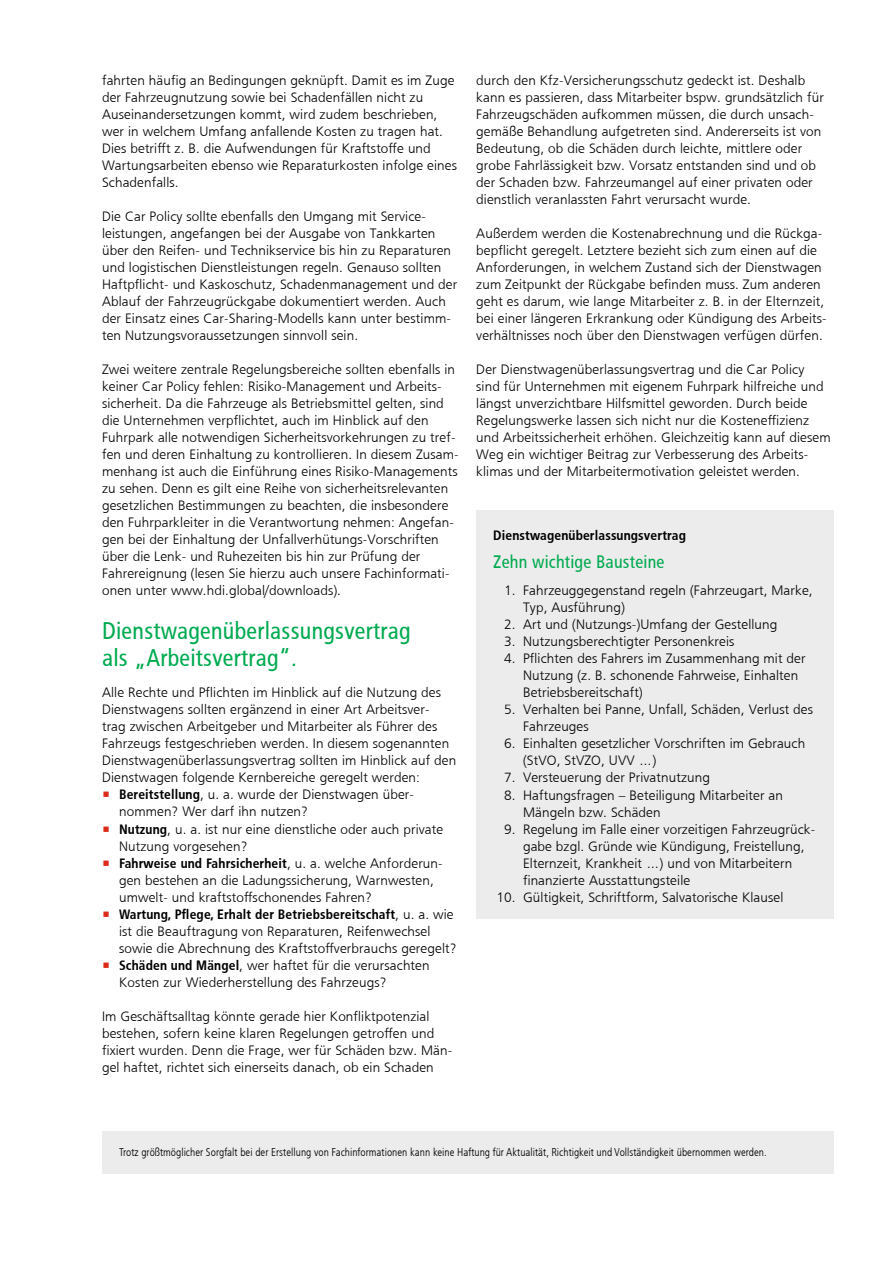
<style>
.page{position:relative;width:893px;height:1263px;background:#fff}
.page>*{position:absolute;margin:0;border:0;box-sizing:border-box;transform-origin:0 0}
.t1{font:24px/27px "HDI Gerling Sans Cond Regular";letter-spacing:.01em;color:#00aa50}
.t2{font:18px "HDI Gerling Sans Cond Regular";letter-spacing:.01em;color:#00aa50}
.t3{font:13.5px/17px "HDI Gerling Sans Light";letter-spacing:.01em;color:#000}
.t4{font:13.5px "HDI Gerling Sans Cond Bold";letter-spacing:.01em;color:#000}
.t5{font:11.25px "HDI Gerling Sans Cond Light";color:#000}
.s1{color:#dd2a1b}
.s2{font-family:"HDI Gerling Sans Cond Bold"}
.s3{font-family:"HDI Gerling Sans Light";color:#dd2a1b}
.s4{font-family:"HDI Gerling Sans Light"}
</style>
<div class="page">
<div style="left:102px;top:1131px;width:731px;height:43px;background:#ececec"></div>
<div style="left:476px;top:510px;width:357px;height:408px;background:#ececec"></div>
<p class="t3" style="left:102px;top:72px;width:356px">fahrten häufig an Bedingungen geknüpft. Damit es im Zuge der Fahrzeugnutzung sowie bei Schadenfällen nicht zu Auseinandersetzungen kommt, wird zudem beschrieben, wer in welchem Umfang anfallende Kosten zu tragen hat.<br>Dies betrifft z. B. die Aufwendungen für Kraftstoffe und Wartungsarbeiten ebenso wie Reparaturkosten infolge eines Schadenfalls.</p>
<p class="t3" style="left:102px;top:208px;width:357px">Die Car Policy sollte ebenfalls den Umgang mit Service&shy;leistungen, angefangen bei der Ausgabe von Tankkarten über den Reifen- und Technikservice bis hin zu Reparaturen und logistischen Dienstleistungen regeln. Genauso sollten Haftpflicht- und Kaskoschutz, Schadenmanagement und der Ablauf der Fahrzeugrückgabe dokumentiert werden. Auch der Einsatz eines Car-Sharing-Modells kann unter bestimm&shy;ten Nutzungsvoraussetzungen sinnvoll sein.</p>
<p class="t3" style="left:102px;top:361px;width:358px">Zwei weitere zentrale Regelungsbereiche sollten ebenfalls in keiner Car Policy fehlen: Risiko-Management und Arbeits&shy;sicherheit. Da die Fahrzeuge als Betriebsmittel gelten, sind die Unternehmen verpflichtet, auch im Hinblick auf den Fuhrpark alle notwendigen Sicherheitsvorkehrungen zu tref&shy;fen und deren Einhaltung zu kontrollieren. In diesem Zusam&shy;menhang ist auch die Einführung eines Risiko-Managements zu sehen. Denn es gilt eine Reihe von sicherheitsrelevanten gesetzlichen Bestimmungen zu beachten, die insbesondere den Fuhrparkleiter in die Verantwortung nehmen: Angefan&shy;gen bei der Einhaltung der Unfallverhütungs-Vorschriften über die Lenk- und Ruhezeiten bis hin zur Prüfung der Fahrereignung (lesen Sie hierzu auch unsere Fachinformati&shy;onen unter www.hdi.global/downloads).</p>
<h1 class="t1" style="left:102px;top:618px;width:310px">Dienstwagenüberlassungsvertrag als „Arbeitsvertrag“.</h1>
<p class="t3" style="left:102px;top:684px;width:356px">Alle Rechte und Pflichten im Hinblick auf die Nutzung des Dienstwagens sollten ergänzend in einer Art Arbeitsver&shy;trag zwischen Arbeitgeber und Mitarbeiter als Führer des Fahrzeugs festgeschrieben werden. In diesem sogenannten Dienstwagenüberlassungsvertrag sollten im Hinblick auf den Dienstwagen folgende Kernbereiche geregelt werden:</p>
<p class="t3" style="left:119px;top:786px;width:296px;text-indent:-17px"><span class="s1">•</span> <span class="s2">Bereitstellung</span>, u. a. wurde der Dienstwagen über&shy;nommen? Wer darf ihn nutzen?</p>
<p class="t3" style="left:119px;top:820px;width:326px;text-indent:-17px"><span class="s1">•</span> <span class="s2">Nutzung</span>, u. a. ist nur eine dienstliche oder auch private<br>Nutzung vorgesehen?</p>
<p class="t4" style="left:102px;top:855px;width:342px"><span class="s3">•</span> Fahrweise und Fahrsicherheit<span class="s4">, u. a. welche Anforderun-</span></p>
<p class="t3" style="left:119px;top:871px;width:316px">gen bestehen an die Ladungssicherung, Warnwesten, umwelt- und kraftstoffschonendes Fahren?</p>
<p class="t4" style="left:102px;top:906px;width:353px"><span class="s3">•</span> Wartung, Pflege, Erhalt der Betriebsbereitschaft<span class="s4">, u. a. wie</span></p>
<p class="t3" style="left:119px;top:922px;width:339px">ist die Beauftragung von Reparaturen, Reifenwechsel sowie die Abrechnung des Kraftstoffverbrauchs geregelt?</p>
<p class="t3" style="left:119px;top:956px;width:312px;text-indent:-17px"><span class="s1">•</span> <span class="s2">Schäden und Mängel</span>, wer haftet für die verursachten<br>Kosten zur Wiederherstellung des Fahrzeugs?</p>
<p class="t3" style="left:102px;top:1007px;width:352px">Im Geschäftsalltag könnte gerade hier Konfliktpotenzial bestehen, sofern keine klaren Regelungen getroffen und fixiert wurden. Denn die Frage, wer für Schäden bzw. Män&shy;gel haftet, richtet sich einerseits danach, ob ein Schaden</p>
<p class="t3" style="left:476px;top:72px;width:349px">durch den Kfz-Versicherungsschutz gedeckt ist. Deshalb kann es passieren, dass Mitarbeiter bspw. grundsätzlich für Fahrzeugschäden aufkommen müssen, die durch unsach&shy;gemäße Behandlung aufgetreten sind. Andererseits ist von Bedeutung, ob die Schäden durch leichte, mittlere oder grobe Fahrlässigkeit bzw. Vorsatz entstanden sind und ob der Schaden bzw. Fahrzeumangel auf einer privaten oder dienstlich veranlassten Fahrt verursacht wurde.</p>
<p class="t3" style="left:476px;top:225px;width:352px">Außerdem werden die Kostenabrechnung und die Rückga&shy;bepflicht geregelt. Letztere bezieht sich zum einen auf die Anforderungen, in welchem Zustand sich der Dienstwagen zum Zeitpunkt der Rückgabe befinden muss. Zum anderen geht es darum, wie lange Mitarbeiter z. B. in der Elternzeit, bei einer längeren Erkrankung oder Kündigung des Arbeits&shy;verhältnisses noch über den Dienstwagen verfügen dürfen.</p>
<p class="t3" style="left:476px;top:361px;width:356px">Der Dienstwagenüberlassungsvertrag und die Car Policy sind für Unternehmen mit eigenem Fuhrpark hilfreiche und längst unverzichtbare Hilfsmittel geworden. Durch beide Regelungswerke lassen sich nicht nur die Kosteneffizienz und Arbeitssicherheit erhöhen. Gleichzeitig kann auf diesem Weg ein wichtiger Beitrag zur Verbesserung des Arbeits&shy;klimas und der Mitarbeitermotivation geleistet werden.</p>
<p class="t4" style="left:493px;top:527px;width:194px">Dienstwagenüberlassungsvertrag</p>
<h2 class="t2" style="left:493px;top:551px;width:173px">Zehn wichtige Bausteine</h2>
<p class="t3" style="left:523px;top:582px;width:291px;text-indent:-19px">1. Fahrzeuggegenstand regeln (Fahrzeugart, Marke,<br>Typ, Ausführung)</p>
<p class="t3" style="left:504px;top:616px;width:275px">2. Art und (Nutzungs-)Umfang der Gestellung</p>
<p class="t3" style="left:504px;top:633px;width:232px">3. Nutzungsberechtigter Personenkreis</p>
<p class="t3" style="left:523px;top:650px;width:284px;text-indent:-19px">4. Pflichten des Fahrers im Zusammenhang mit der<br>Nutzung (z. B. schonende Fahrweise, Einhalten<br>Betriebsbereitschaft)</p>
<p class="t3" style="left:523px;top:701px;width:292px;text-indent:-19px">5. Verhalten bei Panne, Unfall, Schäden, Verlust des<br>Fahrzeuges</p>
<p class="t3" style="left:523px;top:735px;width:284px;text-indent:-19px">6. Einhalten gesetzlicher Vorschriften im Gebrauch (StVO, StVZO, UVV …)</p>
<p class="t3" style="left:504px;top:769px;width:207px">7. Versteuerung der Privatnutzung</p>
<p class="t3" style="left:523px;top:786px;width:261px;text-indent:-19px">8. Haftungsfragen – Beteiligung Mitarbeiter an<br>Mängeln bzw. Schäden</p>
<p class="t3" style="left:523px;top:820px;width:294px;text-indent:-19px">9. Regelung im Falle einer vorzeitigen Fahrzeugrück&shy;gabe bzgl. Gründe wie Kündigung, Freistellung, Elternzeit, Krankheit …) und von Mitarbeitern finanzierte Ausstattungsteile</p>
<p class="t3" style="left:496px;top:888px;width:288px">10. Gültigkeit, Schriftform, Salvatorische Klausel</p>
<p class="t5" style="left:119px;top:1146px;width:649px">Trotz größtmöglicher Sorgfalt bei der Erstellung von Fachinformationen kann keine Haftung für Aktualität, Richtigkeit und Vollständigkeit übernommen werden.</p>
</div>
